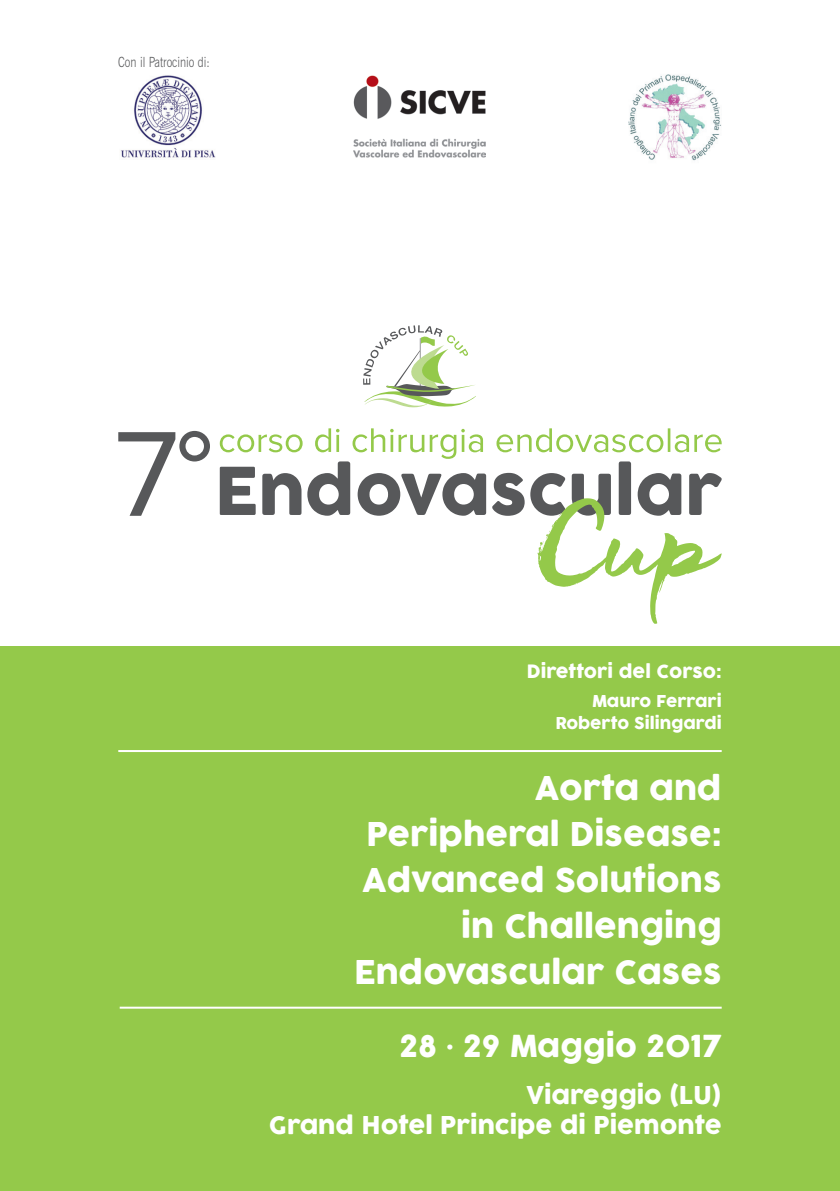
<style>
.page{position:relative;width:840px;height:1191px;background:#fff}
.page>*{position:absolute;margin:0;border:0;box-sizing:border-box;transform-origin:0 0}
.t1{font:32px/46px "COCOGOOSE";color:#fff;text-align:right}
.t2{font:29.6px "COCOGOOSE";color:#fff}
.t3{font:24px/30px "COCOGOOSE";color:#fff;text-align:right}
.t4{font:18px "COCOGOOSE";color:#fff}
.t5{font:16px/22px "COCOGOOSE";color:#fff;text-align:right}
.t6{font:300 14px "News Gothic BT";color:#57585a;scale:.8 1}
</style>
<div class="page">
<div style="left:0;top:646px;width:839px;height:545px;background:#94c94a"></div>
<img style="left:121px;top:75px;width:95px;height:83px">
<img style="left:353px;top:75px;width:132px;height:83px">
<img style="left:628px;top:74px;width:93px;height:87px">
<hr style="left:118px;top:750px;width:603px;height:2px;background:#fff">
<hr style="left:120px;top:1006px;width:601px;height:2px;background:#fff">
<svg style="left:363px;top:325px;width:113px;height:82px"></svg>
<svg style="left:118px;top:431px;width:92px;height:85px"></svg>
<svg style="left:220px;top:428px;width:501px;height:196px"></svg>
<p class="t6" style="left:118px;top:54px;width:116px">Con il Patrocinio di:</p>
<p class="t4" style="left:526px;top:658px;width:196px">Direttori del Corso:</p>
<p class="t5" style="left:555px;top:690px;width:167px">Mauro Ferrari<br>Roberto Silingardi</p>
<p class="t1" style="left:354px;top:765px;width:369px">Aorta and<br>Peripheral Disease:<br>Advanced Solutions in Challenging<br>Endovascular Cases</p>
<p class="t2" style="left:399px;top:1024px;width:323px">28 • 29 Maggio 2017</p>
<p class="t3" style="left:269px;top:1080px;width:454px">Viareggio (LU)<br>Grand Hotel Principe di Piemonte</p>
</div>
